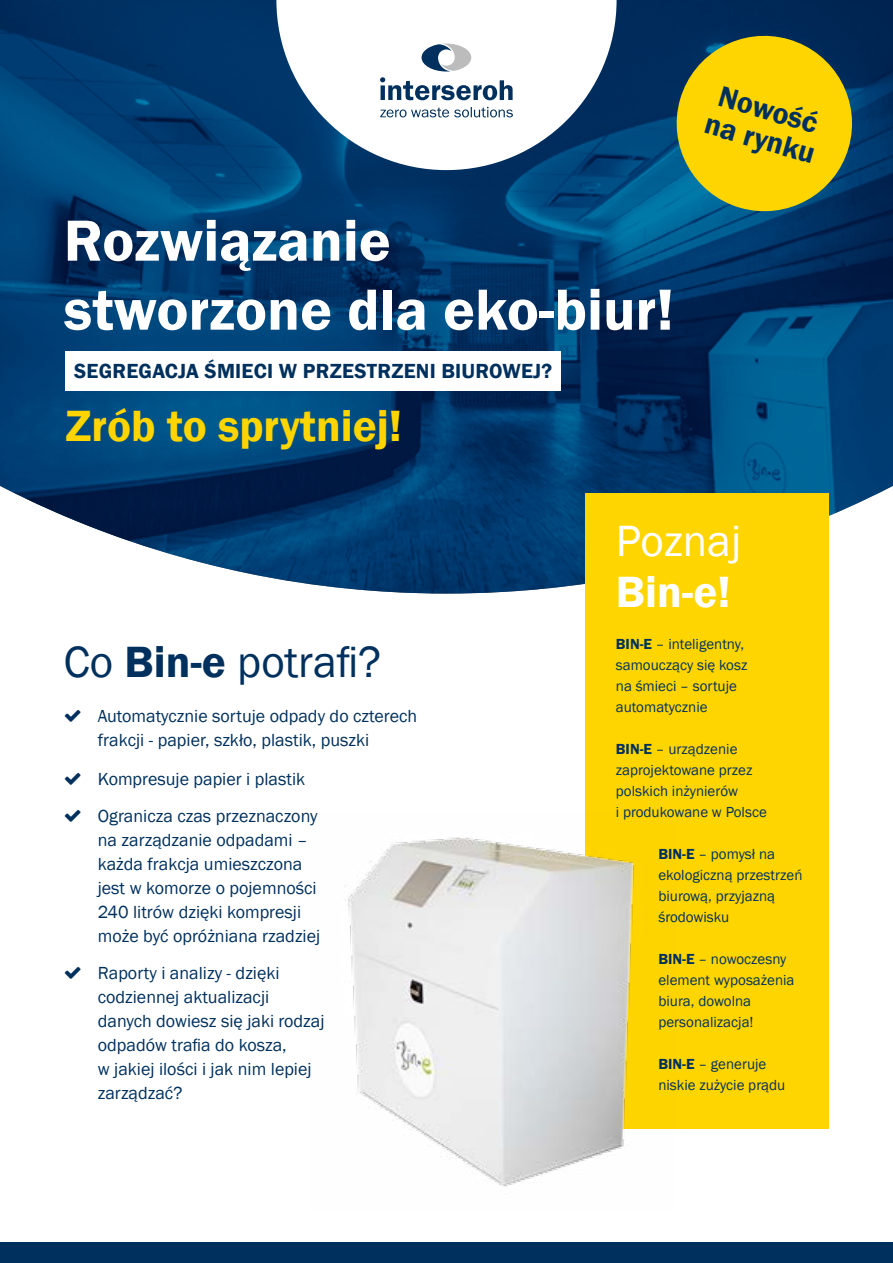
<style>
.page{position:relative;width:893px;height:1263px;background:#fff}
.page>*{position:absolute;margin:0;border:0;box-sizing:border-box;transform-origin:0 0}
.t1{font:600 60px/69px "Franklin Gothic";color:#fff}
.t2{font:600 45px "Franklin Gothic";color:#ffd500}
.t3{font:45px "Franklin Gothic";color:#00305d}
.t4{font:45px "Franklin Gothic";color:#fff}
.t5{font:600 45px "Franklin Gothic";color:#fff}
.t6{font:600 30px/30px "Franklin Gothic";color:#00305d}
.t7{font:600 21px "Franklin Gothic";letter-spacing:.01em;color:#00305d}
.t8{font:18px/24px "Franklin Gothic";color:#00305d}
.t9{font:15px/21px "Franklin Gothic";color:#00305d}
.s1{font-weight:600}
</style>
<div class="page">
<img style="left:0;top:0;width:893px;height:593px">
<div style="left:66px;top:351px;width:495px;height:39px;background:#fff"></div>
<svg style="left:276px;top:0;width:341px;height:170px"></svg>
<svg style="left:380px;top:107px;width:133px;height:10px"></svg>
<svg style="left:380px;top:44px;width:133px;height:56px"></svg>
<div style="left:585px;top:493px;width:244px;height:636px;background:#ffd500"></div>
<img style="left:345px;top:837px;width:289px;height:350px">
<div style="left:0;top:1242px;width:893px;height:21px;background:#00305d"></div>
<svg style="left:667px;top:26px;width:195px;height:195px;background:#a19e29"></svg>
<h1 class="t1" style="left:64px;top:207px;width:612px">Rozwiązanie stworzone dla eko-biur!</h1>
<p class="t7" style="left:74px;top:358px;width:480px">SEGREGACJA ŚMIECI W PRZESTRZENI BIUROWEJ?</p>
<h2 class="t2" style="left:66px;top:399px;width:338px">Zrób to sprytniej!</h2>
<h3 class="t6" style="left:718px;top:80px;width:115px;rotate:16deg">Nowość na rynku</h3>
<h2 class="t3" style="left:64px;top:634px;width:319px">Co <span class="s1">Bin-e</span> potrafi?</h2>
<p class="t8" style="left:98px;top:704px;width:321px">Automatycznie sortuje odpady do czterech frakcji - papier, szkło, plastik, puszki</p>
<p class="t8" style="left:98px;top:761px;width:221px;line-height:36.8px">Kompresuje papier i plastik<br>Ogranicza czas przeznaczony</p>
<p class="t8" style="left:98px;top:828px;width:224px">na zarządzanie odpadami – każda frakcja umieszczona jest w komorze o pojemności<br>240 litrów dzięki kompresji może być opróżniana rzadziej</p>
<p class="t8" style="left:98px;top:961px;width:228px">Raporty i analizy - dzięki codziennej aktualizacji danych dowiesz się jaki rodzaj odpadów trafia do kosza,<br>w jakiej ilości i jak nim lepiej zarządzać?</p>
<h2 class="t4" style="left:616px;top:513px;width:127px">Poznaj</h2>
<h2 class="t5" style="left:616px;top:564px;width:116px">Bin-e!</h2>
<p class="t9" style="left:616px;top:634px;width:133px"><span class="s1">BIN-E</span> – inteligentny, samouczący się kosz na śmieci – sortuje automatycznie</p>
<p class="t9" style="left:616px;top:739px;width:152px"><span class="s1">BIN-E</span> – urządzenie zaprojektowane przez polskich inżynierów<br>i produkowane w Polsce</p>
<p class="t9" style="left:658px;top:844px;width:146px"><span class="s1">BIN-E</span> – pomysł na ekologiczną przestrzeń biurową, przyjazną środowisku</p>
<p class="t9" style="left:658px;top:949px;width:138px"><span class="s1">BIN-E</span> – nowoczesny element wyposażenia biura, dowolna personalizacja!</p>
<p class="t9" style="left:658px;top:1054px;width:129px"><span class="s1">BIN-E</span> – generuje niskie zużycie prądu</p>
</div>
